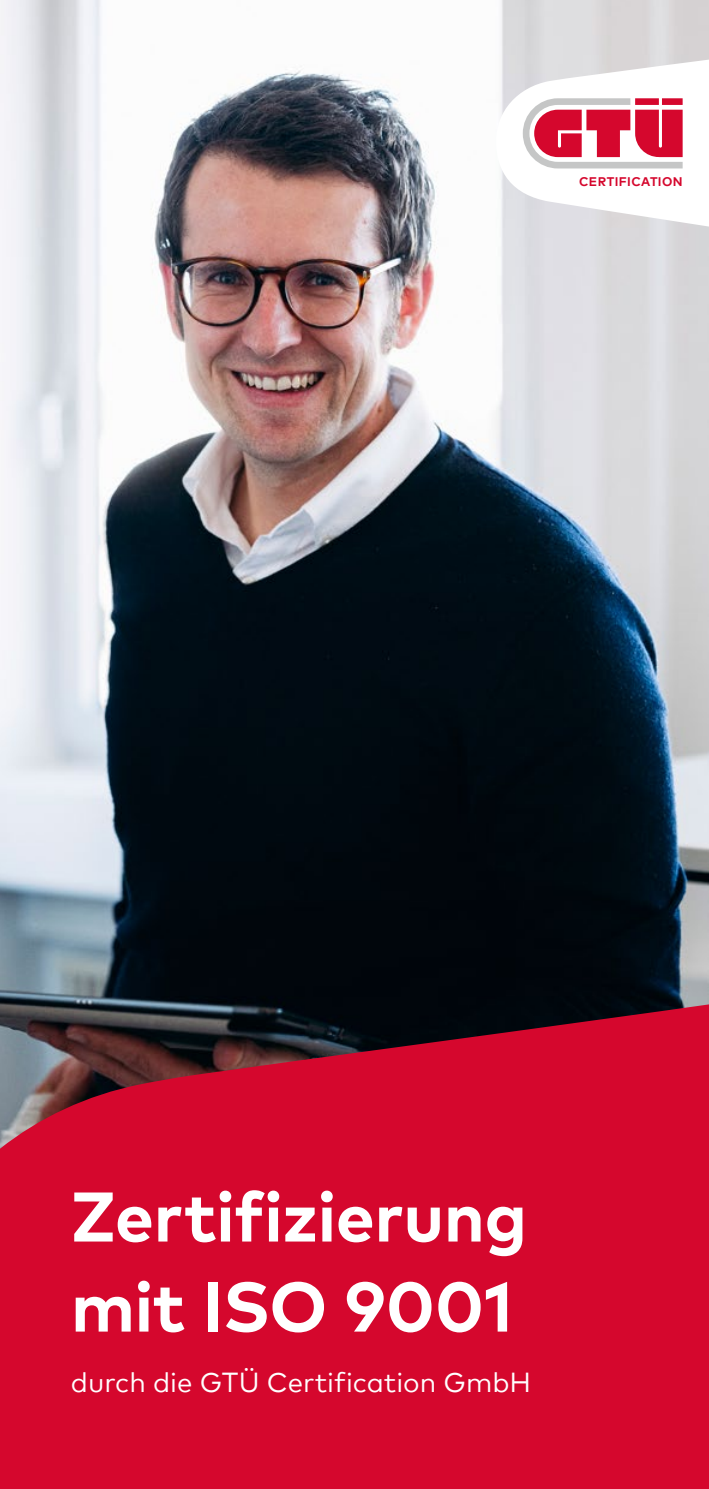
<style>
.page{position:relative;width:709px;height:1489px;background:#fff}
.page>*{position:absolute;margin:0;border:0;box-sizing:border-box;transform-origin:0 0}
.HL_28-30_bold_white{font:700 70px/90px "Mark Pro";letter-spacing:-.005em;color:#fff}
.SL_11-15_versal_whit{font:27.5px "Mark Pro";color:#fff}
.Logotext{font:700 12.5px "Mark Pro";letter-spacing:.035em;color:#d5072d}
</style>
<div class="page">
<img style="left:0;top:0;width:709px;height:1001px">
<svg style="left:0;top:1001px;width:709px;height:487px;background:#c20b2d"></svg>
<svg style="left:496px;top:57px;width:213px;height:173px"></svg>
<p class="Logotext" style="left:579px;top:172px;width:105px">CERTIFICATION</p>
<p class="HL_28-30_bold_white" style="left:71px;top:1165px;width:458px">Zertifizierung mit ISO 9001</p>
<p class="SL_11-15_versal_whit" style="left:71px;top:1361px;width:462px">durch die GTÜ Certification GmbH</p>
</div>
